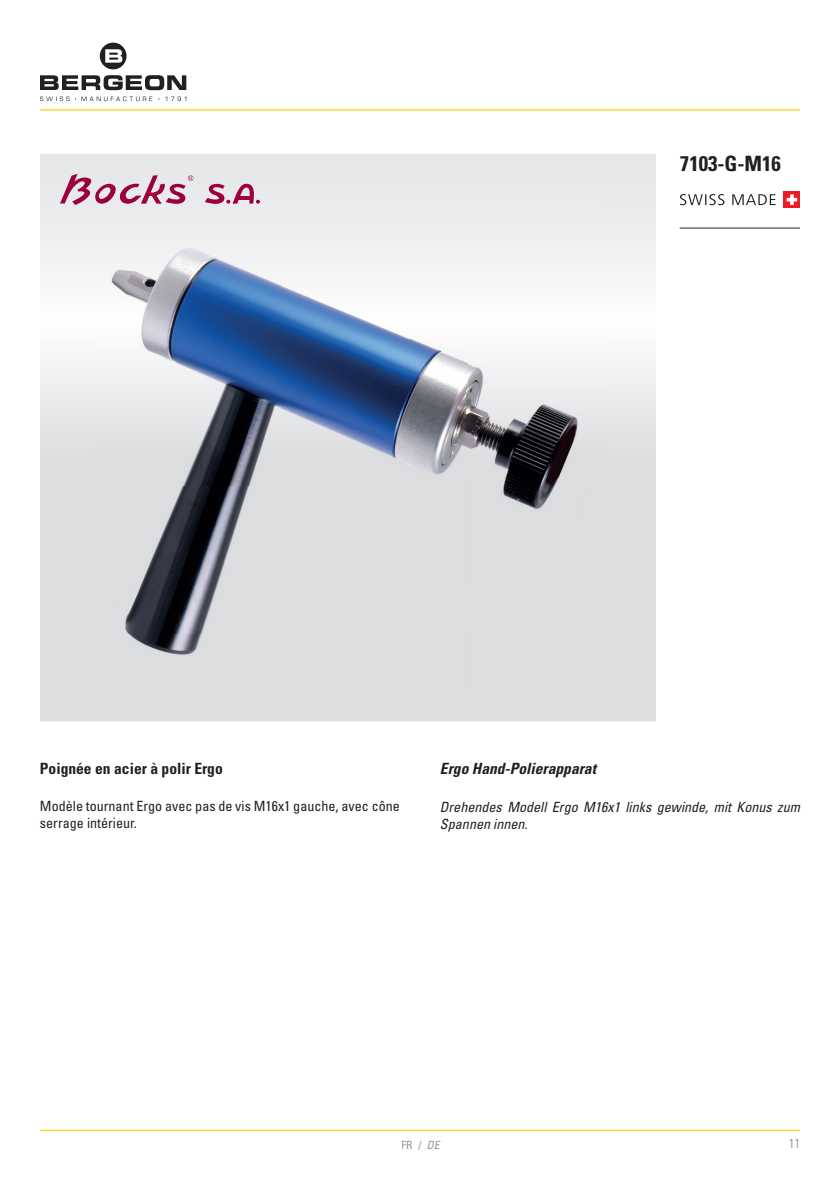
<style>
.page{position:relative;width:840px;height:1191px;background:#fff}
.page>*{position:absolute;margin:0;border:0;box-sizing:border-box;transform-origin:0 0}
.t1{font:700 condensed 21.2px "Univers";color:#231f20}
.t2{font:700 condensed 15.6px "Univers";color:#231f20}
.t3{font:italic 700 condensed 15.6px "Univers";color:#231f20}
.t4{font:condensed 14px/17px "Univers";color:#231f20}
.t5{font:italic condensed 14px/17px "Univers";color:#231f20}
.t6{font:300 condensed 13px "Univers LT Pro";color:#808285}
.t7{font:condensed 11.2px "Univers";color:#939598}
.t8{font:italic condensed 11.2px "Univers";color:#939598}
</style>
<div class="page">
<svg style="left:40px;top:154px;width:615px;height:567px"></svg>
<svg style="left:40px;top:75px;width:146px;height:15px"></svg>
<svg style="left:40px;top:96px;width:146px;height:5px"></svg>
<svg style="left:100px;top:43px;width:26px;height:26px"></svg>
<hr style="left:40px;top:109px;width:759px;height:2px;background:#ffd42c">
<hr style="left:40px;top:1129px;width:759px;height:2px;background:#ffd42c">
<div style="left:783px;top:192px;width:16px;height:16px;background:#ee1d23"></div>
<svg style="left:786px;top:194px;width:10px;height:11px"></svg>
<svg style="left:680px;top:194px;width:95px;height:11px"></svg>
<hr style="left:679px;top:228px;width:120px;height:1px;background:#231f20">
<svg style="left:60px;top:174px;width:133px;height:31px;background:#d4adbd"></svg>
<img style="left:96px;top:192px;width:509px;height:491px">
<img style="left:120px;top:192px;width:42px;height:12px">
<img style="left:165px;top:192px;width:20px;height:12px">
<svg style="left:205px;top:183px;width:55px;height:21px"></svg>
<img style="left:96px;top:192px;width:19px;height:12px">
<h1 class="t1" style="left:679px;top:150px;width:102px">7103-G-M16</h1>
<p class="t2" style="left:40px;top:758px;width:184px">Poignée en acier à polir Ergo</p>
<p class="t4" style="left:40px;top:797px;width:361px">Modèle tournant Ergo avec pas de vis M16x1 gauche, avec cône serrage intérieur.</p>
<p class="t3" style="left:440px;top:759px;width:157px">Ergo Hand-Polierapparat</p>
<p class="t5" style="left:440px;top:798px;width:361px">Drehendes Modell Ergo M16x1 links gewinde, mit Konus zum<br>Spannen innen.</p>
<p class="t7" style="left:401px;top:1138px;width:13px">FR</p>
<p class="t7" style="left:418px;top:1138px;width:5px">/</p>
<p class="t8" style="left:426px;top:1138px;width:14px">DE</p>
<p class="t6" style="left:788px;top:1135px;width:13px">11</p>
</div>
